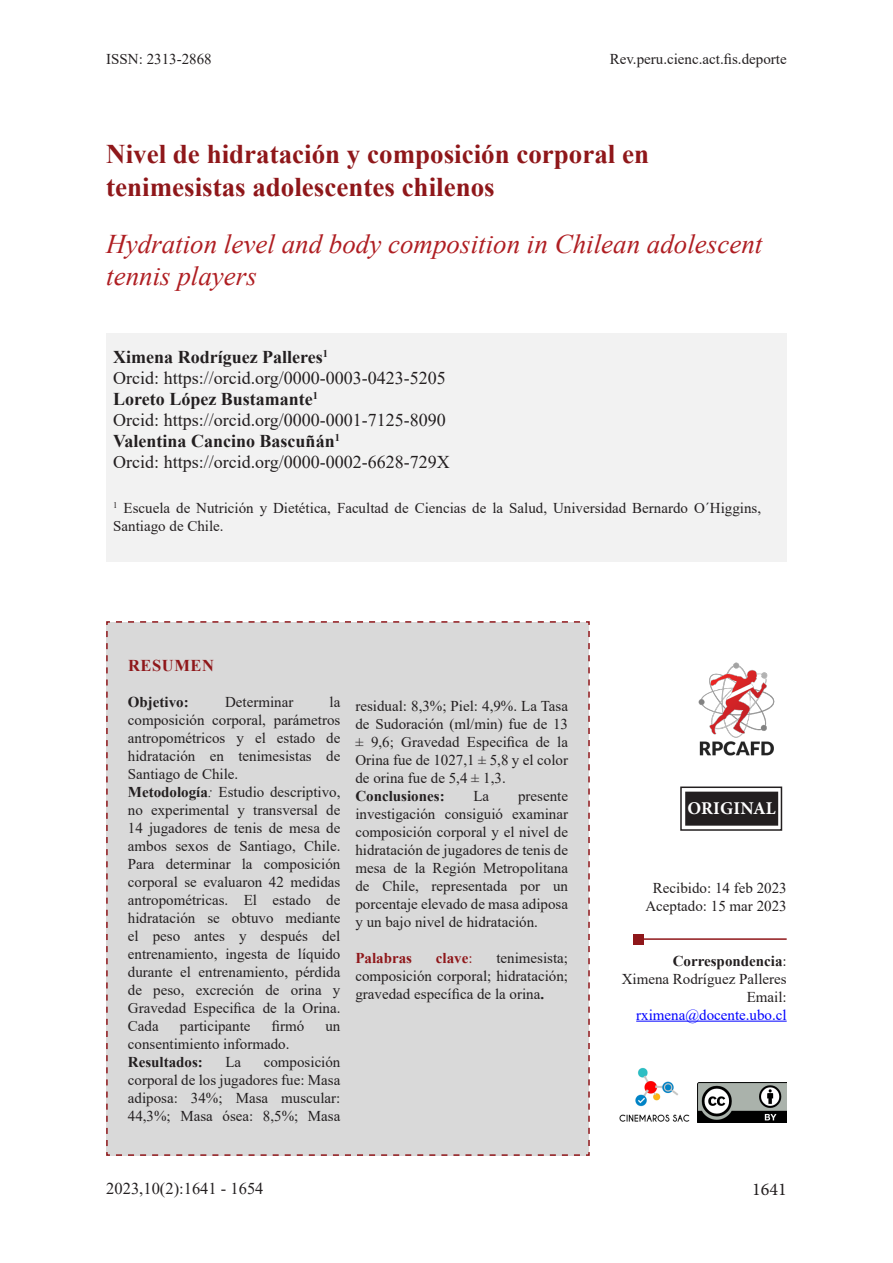
<style>
.page{position:relative;width:893px;height:1263px;background:#fff}
.page>*{position:absolute;margin:0;border:0;box-sizing:border-box;transform-origin:0 0}
.tit_art{font:700 27px/32.4px "Times New Roman";color:#8f171a}
.tit_ingles{font:italic 27px/32.4px "Times New Roman";color:#af1e22}
.t1{font:18px "Times New Roman";color:#231f20}
.t2{font:700 18px "Times New Roman";color:#231f20}
.t3{font:700 18px "Minion Pro";letter-spacing:.01em;color:#fff}
.t4{font:18px "Minion Pro";color:#231f20}
.t5{font:16.5px "Times New Roman";color:#231f20}
.t6{font:700 16.5px "Times New Roman";letter-spacing:.035em;color:#8f171a}
.resumen{font:15px/18px "Times New Roman";color:#231f20;text-align:justify}
.t7{font:700 15px "Times New Roman";color:#231f20}
.t8{font:15px "Times New Roman";color:#00f}
.t9{font:700 15px "Times New Roman";color:#8f171a}
.s1{font-weight:700}
.s2{font-style:italic}
.s3{font-weight:400}
</style>
<div class="page">
<div style="left:106px;top:333px;width:681px;height:229px;background:#f2f2f2"></div>
<div style="left:106px;top:621px;width:484px;height:535px;background:#d9d9d9"></div>
<div style="left:680px;top:786px;width:102px;height:45px;border:2px solid #231f20"></div>
<div style="left:686px;top:792px;width:91px;height:33px;background:#231f20"></div>
<div style="left:685px;top:792px;width:93px;height:34px;border:2px solid #231f20"></div>
<img style="left:698px;top:662px;width:77px;height:94px">
<hr style="left:636px;top:1021px;width:151px;height:1px;background:#00f">
<img style="left:698px;top:1082px;width:89px;height:40px">
<div style="left:633px;top:934px;width:10px;height:10px;background:#8f171a"></div>
<hr style="left:643px;top:938px;width:144px;height:2px;background:#8f171a">
<img style="left:619px;top:1067px;width:71px;height:55px">
<p class="resumen" style="left:106px;top:49px;width:107px">ISSN: 2313-2868</p>
<p class="resumen" style="left:610px;top:49px;width:178px">Rev.peru.cienc.act.fis.deporte</p>
<p class="tit_art" style="left:106px;top:137px;width:544px">Nivel de hidratación y composición corporal en tenimesistas adolescentes chilenos</p>
<p class="tit_ingles" style="left:106px;top:227px;width:658px">Hydration level and body composition in Chilean adolescent tennis players</p>
<p class="t2" style="left:113px;top:343px;width:216px">Ximena Rodríguez Palleres<sup>1</sup></p>
<p class="t1" style="left:113px;top:365px;width:334px">Orcid: https://orcid.org/0000-0003-0423-5205</p>
<p class="t2" style="left:113px;top:385px;width:206px">Loreto López Bustamante<sup>1</sup></p>
<p class="t1" style="left:113px;top:407px;width:334px">Orcid: https://orcid.org/0000-0001-7125-8090</p>
<p class="t2" style="left:113px;top:427px;width:228px">Valentina Cancino Bascuñán<sup>1</sup></p>
<p class="t1" style="left:113px;top:449px;width:338px">Orcid: https://orcid.org/0000-0002-6628-729X</p>
<p class="resumen" style="left:113px;top:498px;width:649px"><sup>1</sup> Escuela de Nutrición y Dietética, Facultad de Ciencias de la Salud, Universidad Bernardo O´Higgins,<br>Santiago de Chile.</p>
<p class="t6" style="left:128px;top:653px;width:87px">RESUMEN</p>
<p class="t7" style="left:128px;top:691px;width:62px">Objetivo:</p>
<p class="resumen" style="left:225px;top:692px;width:70px">Determinar</p>
<p class="resumen" style="left:128px;top:692px;width:214px;text-indent:202px">la composición corporal, parámetros antropométricos y el estado de hidratación en tenimesistas de Santiago de Chile.</p>
<p class="resumen" style="left:128px;top:782px;width:214px"><span class="s1">Metodología</span><span class="s2">:</span> Estudio descriptivo, no experimental y transversal de 14 jugadores de tenis de mesa de ambos sexos de Santiago, Chile.<br>Para determinar la composición corporal se evaluaron 42 medidas antropométricas. El estado de hidratación se obtuvo mediante el peso antes y después del entrenamiento, ingesta de líquido durante el entrenamiento, pérdida de peso, excreción de orina y Gravedad Especifica de la Orina.<br>Cada</p>
<p class="resumen" style="left:180px;top:1016px;width:72px">participante</p>
<p class="resumen" style="left:272px;top:1016px;width:34px">firmó</p>
<p class="resumen" style="left:325px;top:1016px;width:16px">un</p>
<p class="resumen" style="left:128px;top:1034px;width:163px">consentimiento informado.</p>
<p class="t7" style="left:128px;top:1051px;width:76px">Resultados:</p>
<p class="resumen" style="left:225px;top:1052px;width:17px">La</p>
<p class="resumen" style="left:128px;top:1052px;width:214px;text-indent:136px">composición corporal de los jugadores fue: Masa adiposa: 34%; Masa muscular:<br>44,3%; Masa ósea: 8,5%; Masa</p>
<p class="resumen" style="left:355px;top:696px;width:214px">residual: 8,3%; Piel: 4,9%. La Tasa de Sudoración (ml/min) fue de 13 ± 9,6; Gravedad Especifica de la Orina fue de 1027,1 ± 5,8 y el color de orina fue de 5,4 ± 1,3.</p>
<p class="t7" style="left:355px;top:785px;width:91px">Conclusiones:</p>
<p class="resumen" style="left:473px;top:786px;width:17px">La</p>
<p class="resumen" style="left:355px;top:786px;width:214px;text-indent:163px">presente investigación consiguió examinar composición corporal y el nivel de hidratación de jugadores de tenis de mesa de la Región Metropolitana de Chile, representada por un porcentaje elevado de masa adiposa y un bajo nivel de hidratación.</p>
<p class="t9" style="left:355px;top:947px;width:58px">Palabras</p>
<p class="t9" style="left:436px;top:947px;width:38px">clave<span class="s3">:</span></p>
<p class="resumen" style="left:355px;top:948px;width:214px;text-indent:141px">tenimesista; composición corporal; hidratación; gravedad específica de la orina<span class="s1">.</span></p>
<p class="t3" style="left:687px;top:798px;width:90px">ORIGINAL</p>
<p class="resumen" style="left:653px;top:879px;width:135px">Recibido: 14 feb 2023</p>
<p class="resumen" style="left:645px;top:897px;width:143px">Aceptado: 15 mar 2023</p>
<p class="t7" style="left:673px;top:950px;width:115px">Correspondencia<span class="s3">:</span></p>
<p class="resumen" style="left:622px;top:969px;width:166px">Ximena Rodríguez Palleres</p>
<p class="resumen" style="left:747px;top:987px;width:42px">Email:</p>
<p class="t8" style="left:636px;top:1004px;width:152px">rximena@docente.ubo.cl</p>
<p class="t5" style="left:106px;top:1176px;width:159px">2023,10(2):1641 - 1654</p>
<p class="t4" style="left:752px;top:1177px;width:36px">1641</p>
</div>
